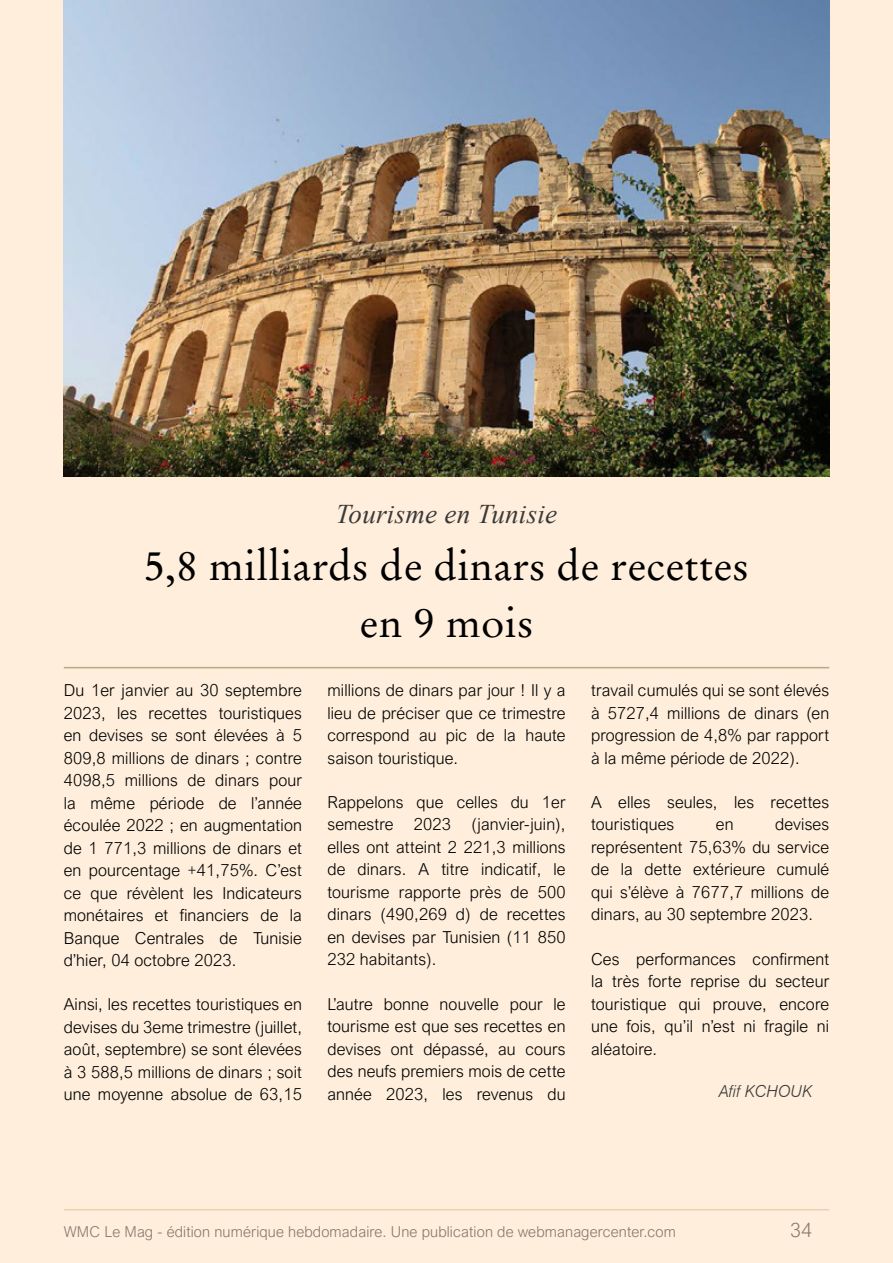
<style>
.page{position:relative;width:893px;height:1263px;background:#feeedb}
.page>*{position:absolute;margin:0;border:0;box-sizing:border-box;transform-origin:0 0}
.t1{font:42px/57px "Stempel Garamond W04";letter-spacing:.01em;color:#000;text-align:center}
.t2{font:italic 27px "Times New Roman";letter-spacing:.01em;color:#3a3938}
.t3{font:300 19.5px "Arial Nova W07";color:#8b776e}
.t4{font:300 16.5px/22.5px "Arial Nova";letter-spacing:.01em;color:#000;text-align:justify}
.t5{font:italic 300 16.5px "Swiss 721 BT";letter-spacing:.01em;color:#3a3938}
.t6{font:300 15px "Arial Nova W07";letter-spacing:.01em;color:#8b776e}
</style>
<div class="page">
<hr style="left:64px;top:1209px;width:765px;height:1px;background:#e0cda9">
<hr style="left:64px;top:667px;width:765px;height:1px;background:#b7a886">
<img style="left:64px;top:0;width:765px;height:476px">
<h2 class="t2" style="left:336px;top:495px;width:223px">Tourisme en Tunisie</h2>
<h1 class="t1" style="left:144px;top:536px;width:606px">5,8 milliards de dinars de recettes en 9 mois</h1>
<p class="t4" style="left:64px;top:679px;width:240px">Du 1er janvier au 30 septembre 2023, les recettes touristiques en devises se sont élevées à 5<br>809,8 millions de dinars ; contre 4098,5 millions de dinars pour la même période de l’année écoulée 2022 ; en augmentation de 1 771,3 millions de dinars et en pourcentage +41,75%. C’est ce que révèlent les Indicateurs monétaires et financiers de la Banque Centrales de Tunisie d’hier, 04 octobre 2023.</p>
<p class="t4" style="left:64px;top:993px;width:240px">Ainsi, les recettes touristiques en devises du 3eme trimestre (juillet, août, septembre) se sont élevées à 3 588,5 millions de dinars ; soit une moyenne absolue de 63,15</p>
<p class="t4" style="left:327px;top:679px;width:240px">millions de dinars par jour ! Il y a lieu de préciser que ce trimestre correspond au pic de la haute saison touristique.</p>
<p class="t4" style="left:327px;top:791px;width:240px">Rappelons que celles du 1er semestre 2023 (janvier-juin), elles ont atteint 2 221,3 millions de dinars. A titre indicatif, le tourisme rapporte près de 500 dinars (490,269 d) de recettes en devises par Tunisien (11 850<br>232 habitants).</p>
<p class="t4" style="left:327px;top:992px;width:240px">L’autre bonne nouvelle pour le tourisme est que ses recettes en devises ont dépassé, au cours des neufs premiers mois de cette année 2023, les revenus du</p>
<p class="t4" style="left:591px;top:679px;width:240px">travail cumulés qui se sont élevés à 5727,4 millions de dinars (en progression de 4,8% par rapport à la même période de 2022).</p>
<p class="t4" style="left:591px;top:791px;width:240px">A elles seules, les recettes touristiques</p>
<p class="t4" style="left:591px;top:813px;width:240px;text-indent:184px">devises représentent 75,63% du service de la dette extérieure cumulé qui s’élève à 7677,7 millions de dinars, au 30 septembre 2023.</p>
<p class="t4" style="left:591px;top:947px;width:240px">Ces performances confirment la très forte reprise du secteur touristique qui prouve, encore une fois, qu’il n’est ni fragile ni aléatoire.</p>
<p class="t5" style="left:719px;top:1081px;width:95px">Afif KCHOUK</p>
<p class="t4" style="left:716px;top:813px;width:19px">en</p>
<p class="t6" style="left:64px;top:1223px;width:614px">WMC Le Mag - édition numérique hebdomadaire. Une publication de webmanagercenter.com</p>
<p class="t3" style="left:790px;top:1219px;width:23px">34</p>
</div>
